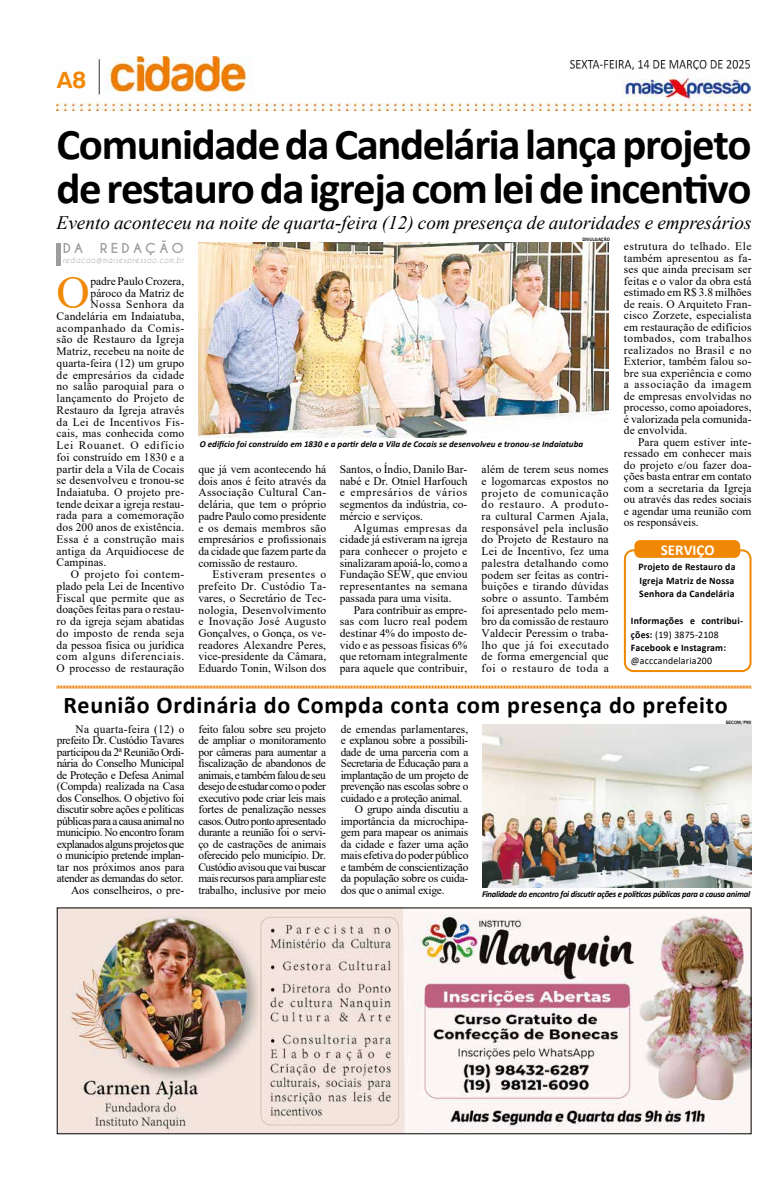
<style>
.page{position:relative;width:780px;height:1191px;background:#fff}
.page>*{position:absolute;margin:0;border:0;box-sizing:border-box;transform-origin:0 0}
.t1{font:46.2px "Times New Roman";color:#f18805}
.t2{font:700 44px/44px "Calibri";letter-spacing:-.03em;color:#000}
.t3{font:700 24px "Calibri";letter-spacing:.03em;color:#000}
.t4{font:24px "Harabara";color:#f18805}
.t5{font:italic 19px "Times New Roman";color:#000}
.t6{font:700 15px "Calibri";color:#fff}
.t7{font:700 12.9px "Caviar Dreams";letter-spacing:.24em;color:#9d9d9c;scale:1.04 1}
.t8{font:11.5px/11.7px "Times New Roman";color:#000;text-align:justify}
.t9{font:11.5px/11.5px "Times New Roman";letter-spacing:-.03em;color:#000;text-align:right}
.t10{font:11.5px "Times New Roman";letter-spacing:-.02em;color:#000}
.t11{font:11.5px "Times New Roman";letter-spacing:.02em;color:#000}
.t12{font:11.5px "Times New Roman";letter-spacing:.03em;color:#000}
.t13{font:11.5px "Times New Roman";letter-spacing:-.025em;color:#000}
.t14{font:11.5px "Times New Roman";letter-spacing:.025em;color:#000}
.t15{font:11.5px "Times New Roman";letter-spacing:.05em;color:#000}
.t16{font:11.5px "Times New Roman";letter-spacing:.06em;color:#000}
.t17{font:11.5px "Times New Roman";letter-spacing:.045em;color:#000}
.t18{font:11.5px "Times New Roman";letter-spacing:.04em;color:#000}
.t19{font:700 10px/13.4px "Calibri";letter-spacing:.02em;color:#000;text-align:justify}
.t20{font:10px "Calibri";letter-spacing:.02em;color:#000}
.t21{font:italic 700 9px "Calibri";color:#000}
.t22{font:italic 700 9px "Calibri";letter-spacing:-.03em;color:#000;scale:.96 1}
.t23{font:italic 8.3px "Caviar Dreams";letter-spacing:.11em;color:#9d9d9c;scale:.83 1}
.t24{font:500 4.9px "Franklin Gothic";color:#000}
.s1{font-weight:400}
</style>
<div class="page">
<img style="left:57px;top:57px;width:693px;height:53px">
<img style="left:570px;top:60px;width:179px;height:10px">
<img style="left:198px;top:243px;width:410px;height:194px">
<hr style="left:56px;top:243px;width:4px;height:22px;background:#9d9d9c">
<img style="left:59px;top:909px;width:690px;height:223px">
<div style="left:624px;top:549px;width:127px;height:123px;border:2px solid #f18805;border-radius:9px"></div>
<div style="left:634px;top:540px;width:106px;height:18px;background:#f18805;border-radius:6px"></div>
<svg style="left:57px;top:685px;width:694px;height:4px;background:#f6bd80"></svg>
<img style="left:482px;top:725px;width:269px;height:163px">
<h3 class="t4" style="left:57px;top:68px;width:31px">A8</h3>
<h2 class="t2" style="left:57px;top:122px;width:696px">Comunidade da Candelária lança projeto de restauro da igreja com lei de incentivo</h2>
<h3 class="t5" style="left:57px;top:210px;width:696px">Evento aconteceu na noite de quarta-feira (12) com presença de autoridades e empresários</h3>
<p class="t24" style="left:582px;top:236px;width:29px">DIVULGAÇÃO</p>
<p class="t7" style="left:63px;top:240px;width:21px">DA</p>
<p class="t7" style="left:100px;top:240px;width:82px">REDAÇÃO</p>
<p class="t23" style="left:63px;top:255px;width:147px">redacao@maisexpressao.com.br</p>
<p class="t8" style="left:624px;top:240px;width:129px">estrutura do telhado. Ele também apresentou as fa&shy;ses que ainda precisam ser feitas e o valor da obra está estimado em R$ 3.8 milhões de reais. O Arquiteto Fran&shy;cisco Zorzete, especialista em restauração de edifícios tombados, com trabalhos realizados no Brasil e no Exterior, também falou so&shy;bre sua experiência e como a associação da imagem de empresas envolvidas no processo, como apoiadores, é valorizada pela comunida&shy;de envolvida.</p>
<p class="t8" style="left:624px;top:436px;width:129px;text-indent:14px">Para quem estiver inte&shy;ressado em conhecer mais do projeto e/ou fazer doa&shy;ções basta entrar em contato com a secretaria da Igreja ou através das redes sociais e agendar uma reunião com os responsáveis.</p>
<h1 class="t1" style="left:57px;top:260px;width:35px">O</h1>
<p class="t8" style="left:90px;top:275px;width:95px">padre Paulo Crozera,</p>
<p class="t8" style="left:90px;top:287px;width:95px">pároco da Matriz de</p>
<p class="t15" style="left:90px;top:296px;width:95px">Nossa Senhora da</p>
<p class="t8" style="left:57px;top:310px;width:129px">Candelária em Indaiatuba,</p>
<p class="t17" style="left:57px;top:320px;width:129px">acompanhado da Comis-</p>
<p class="t11" style="left:57px;top:331px;width:129px">são de Restauro da Igreja</p>
<p class="t8" style="left:57px;top:345px;width:129px">Matriz, recebeu na noite de</p>
<p class="t8" style="left:57px;top:357px;width:129px">quarta-feira (12) um grupo</p>
<p class="t12" style="left:57px;top:367px;width:129px">de empresários da cidade</p>
<p class="t11" style="left:57px;top:378px;width:129px">no salão paroquial para o</p>
<p class="t14" style="left:57px;top:390px;width:129px">lançamento do Projeto de</p>
<p class="t8" style="left:57px;top:404px;width:129px">Restauro da Igreja através</p>
<p class="t14" style="left:57px;top:413px;width:129px">da Lei de Incentivos Fis-</p>
<p class="t8" style="left:57px;top:427px;width:129px">cais, mas conhecida como</p>
<p class="t16" style="left:57px;top:437px;width:129px">Lei Rouanet. O edifício</p>
<p class="t8" style="left:57px;top:451px;width:129px">foi construído em 1830 e a</p>
<p class="t8" style="left:57px;top:462px;width:129px">partir dela a Vila de Cocais</p>
<p class="t8" style="left:57px;top:474px;width:129px">se desenvolveu e tronou-se</p>
<p class="t8" style="left:57px;top:486px;width:129px">Indaiatuba. O projeto pre-</p>
<p class="t8" style="left:57px;top:498px;width:129px">tende deixar a igreja restau-</p>
<p class="t11" style="left:57px;top:507px;width:129px">rada para a comemoração</p>
<p class="t8" style="left:57px;top:521px;width:129px">dos 200 anos de existência.</p>
<p class="t12" style="left:57px;top:531px;width:129px">Essa é a construção mais</p>
<p class="t8" style="left:57px;top:544px;width:129px">antiga da Arquidiocese de</p>
<p class="t8" style="left:57px;top:556px;width:51px">Campinas.</p>
<p class="t18" style="left:71px;top:566px;width:115px">O projeto foi contem-</p>
<p class="t8" style="left:57px;top:580px;width:129px">plado pela Lei de Incentivo</p>
<p class="t11" style="left:57px;top:589px;width:129px">Fiscal que permite que as</p>
<p class="t8" style="left:57px;top:603px;width:129px">doações feitas para o restau-</p>
<p class="t8" style="left:57px;top:615px;width:129px">ro da igreja sejam abatidas</p>
<p class="t12" style="left:57px;top:625px;width:129px">do imposto de renda seja</p>
<p class="t8" style="left:57px;top:638px;width:129px">da pessoa física ou jurídica</p>
<p class="t15" style="left:57px;top:648px;width:129px">com alguns diferenciais.</p>
<p class="t8" style="left:57px;top:662px;width:129px">O processo de restauração</p>
<p class="t21" style="left:200px;top:438px;width:385px">O edifício foi construído em 1830 e a partir dela a Vila de Cocais se desenvolveu e tronou-se Indaiatuba</p>
<p class="t8" style="left:340px;top:463px;width:129px">Santos, o Índio, Danilo Bar&shy;nabé e Dr. Otniel Harfouch e empresários de vários segmentos da indústria, co&shy;mércio e serviços.</p>
<p class="t8" style="left:340px;top:521px;width:129px;text-indent:14px">Algumas empresas da cidade já estiveram na igreja para conhecer o projeto e sinalizaram apoiá-lo, como a Fundação SEW, que enviou representantes na semana passada para uma visita.</p>
<p class="t8" style="left:340px;top:603px;width:129px;text-indent:14px">Para contribuir as empre&shy;sas com lucro real podem destinar 4% do imposto de&shy;vido e as pessoas físicas 6% que retornam integralmente para aquele que contribuir,</p>
<p class="t8" style="left:198px;top:463px;width:129px">que já vem acontecendo há dois anos é feito através da Associação Cultural Can&shy;delária, que tem o próprio padre Paulo como presidente e os demais membros são empresários e profissionais da cidade que fazem parte da comissão de restauro.</p>
<p class="t8" style="left:198px;top:568px;width:129px;text-indent:14px">Estiveram presentes o prefeito Dr. Custódio Ta&shy;vares, o Secretário de Tec&shy;nologia, Desenvolvimento e Inovação José Augusto Gonçalves, o Gonça, os ve&shy;readores Alexandre Peres, vice-presidente da Câmara, Eduardo Tonin, Wilson dos</p>
<p class="t8" style="left:481px;top:463px;width:129px">além de terem seus nomes e logomarcas expostos no projeto de comunicação do restauro. A produto&shy;ra cultural Carmen Ajala, responsável pela inclusão do Projeto de Restauro na Lei de Incentivo, fez uma palestra detalhando como podem ser feitas as contri&shy;buições e tirando dúvidas sobre o assunto. Também foi apresentado pelo mem&shy;bro da comissão de restauro Valdecir Peressim o traba&shy;lho que já foi executado de forma emergencial que foi o restauro de toda a</p>
<h3 class="t6" style="left:660px;top:539px;width:55px">SERVIÇO</h3>
<p class="t19" style="left:638px;top:560px;width:98px">Projeto de Restauro da Igreja Matriz de Nossa Senhora da Candelária</p>
<p class="t19" style="left:631px;top:614px;width:113px;text-align:left">Informações e contribui&shy;ções: <span class="s1">(19) 3875-2108<br></span>Facebook e Instagram:</p>
<p class="t20" style="left:631px;top:654px;width:83px">@acccandelaria200</p>
<h3 class="t3" style="left:63px;top:688px;width:666px">Reunião Ordinária do Compda conta com presença do prefeito</h3>
<p class="t9" style="left:57px;top:723px;width:129px">Na quarta-feira (12) o prefeito Dr. Custódio Tavares participou da 2ª Reunião Ordi&shy;nária do Conselho Municipal de Proteção e Defesa Animal (Compda) realizada na Casa dos Conselhos. O objetivo foi discutir sobre ações e políticas públicas para a causa animal no município. No encontro foram explanados alguns projetos que o município pretende implan&shy;tar nos próximos anos para atender as demandas do setor.<br>Aos conselheiros, o pre-</p>
<p class="t8" style="left:198px;top:723px;width:129px">feito falou sobre seu projeto de ampliar o monitoramento por câmeras para aumentar a fiscalização de abandonos de animais, e também falou de seu desejo de estudar como o poder executivo pode criar leis mais fortes de penalização nesses casos. Outro ponto apresentado durante a reunião foi o servi&shy;ço de castrações de animais oferecido pelo município. Dr.<br>Custódio avisou que vai buscar mais recursos para ampliar este trabalho, inclusive por meio</p>
<p class="t8" style="left:341px;top:722px;width:129px">de emendas parlamentares,</p>
<p class="t24" style="left:725px;top:719px;width:27px">SECOM/PMI</p>
<p class="t13" style="left:341px;top:732px;width:129px">e explanou sobre a possibili-</p>
<p class="t13" style="left:341px;top:744px;width:129px">dade de uma parceria com a</p>
<p class="t9" style="left:341px;top:757px;width:129px">Secretaria de Educação para a</p>
<p class="t9" style="left:341px;top:769px;width:129px">implantação de um projeto de</p>
<p class="t9" style="left:341px;top:780px;width:129px">prevenção nas escolas sobre o</p>
<p class="t9" style="left:341px;top:792px;width:123px">cuidado e a proteção animal.</p>
<p class="t10" style="left:355px;top:801px;width:115px">O grupo ainda discutiu a</p>
<p class="t8" style="left:341px;top:814px;width:129px">importância da microchipa-</p>
<p class="t10" style="left:341px;top:824px;width:129px">gem para mapear os animais</p>
<p class="t8" style="left:341px;top:837px;width:129px">da cidade e fazer uma ação</p>
<p class="t10" style="left:341px;top:847px;width:129px">mais efetiva do poder público</p>
<p class="t10" style="left:341px;top:859px;width:129px">e também de conscientização</p>
<p class="t10" style="left:341px;top:870px;width:129px">da população sobre os cuida-</p>
<p class="t10" style="left:341px;top:882px;width:105px">dos que o animal exige.</p>
<p class="t22" style="left:482px;top:887px;width:281px">Finalidade do encontro foi discutir ações e políticas públicas para a causa animal</p>
</div>
